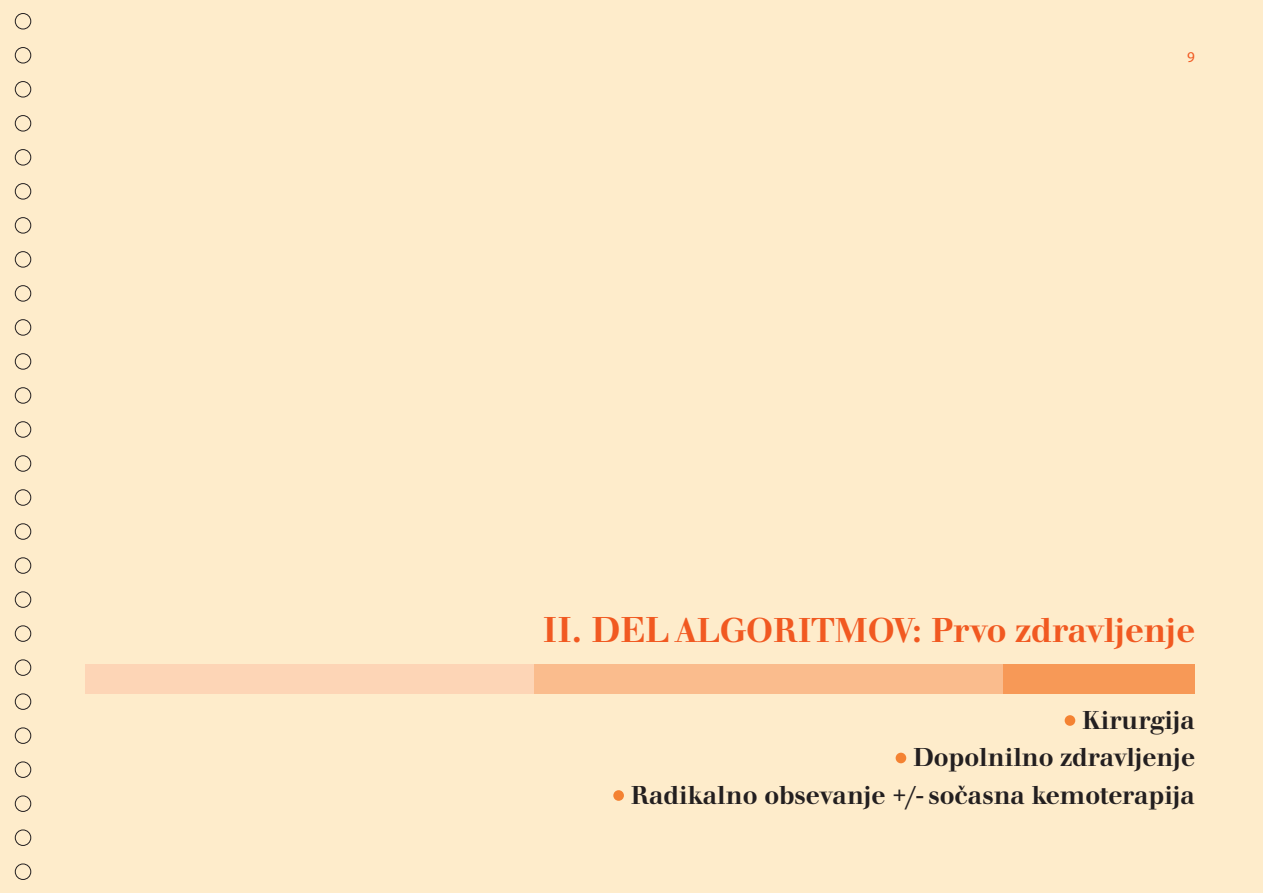
<style>
.page{position:relative;width:1263px;height:893px;background:#feeccb}
.page>*{position:absolute;margin:0;border:0;box-sizing:border-box;transform-origin:0 0}
.t1{font:500 36px "Walbaum Buc TEE";color:#f15921}
.t2{font:500 27px/37.5px "Walbaum Buc TEE";color:#231f20;text-align:right}
.t3{font:15px "Myriad Pro";color:#f15921}
.s1{font-size:37.5px}
</style>
<div class="page">
<div style="left:1065px;top:715px;width:10px;height:11px;background:#f48232;border-radius:50%"></div>
<div style="left:896px;top:753px;width:10px;height:10px;background:#f48232;border-radius:50%"></div>
<div style="left:613px;top:790px;width:11px;height:11px;background:#f48232;border-radius:50%"></div>
<div style="left:85px;top:664px;width:451px;height:30px;background:#fdd5b6"></div>
<div style="left:534px;top:664px;width:471px;height:30px;background:#fabc8d"></div>
<div style="left:1003px;top:664px;width:192px;height:30px;background:#f79957"></div>
<div style="left:15px;top:13px;width:16px;height:16px;border:1px solid #231f20;border-radius:50%"></div>
<div style="left:15px;top:47px;width:16px;height:16px;border:1px solid #231f20;border-radius:50%"></div>
<div style="left:15px;top:81px;width:16px;height:16px;border:1px solid #231f20;border-radius:50%"></div>
<div style="left:15px;top:115px;width:16px;height:16px;border:1px solid #231f20;border-radius:50%"></div>
<div style="left:15px;top:149px;width:16px;height:16px;border:1px solid #231f20;border-radius:50%"></div>
<div style="left:15px;top:183px;width:16px;height:16px;border:1px solid #231f20;border-radius:50%"></div>
<div style="left:15px;top:217px;width:16px;height:16px;border:1px solid #231f20;border-radius:50%"></div>
<div style="left:15px;top:251px;width:16px;height:16px;border:1px solid #231f20;border-radius:50%"></div>
<div style="left:15px;top:285px;width:16px;height:17px;border:1px solid #231f20;border-radius:50%"></div>
<div style="left:15px;top:319px;width:16px;height:17px;border:1px solid #231f20;border-radius:50%"></div>
<div style="left:15px;top:353px;width:16px;height:17px;border:1px solid #231f20;border-radius:50%"></div>
<div style="left:15px;top:387px;width:16px;height:17px;border:1px solid #231f20;border-radius:50%"></div>
<div style="left:15px;top:421px;width:16px;height:17px;border:1px solid #231f20;border-radius:50%"></div>
<div style="left:15px;top:455px;width:16px;height:17px;border:1px solid #231f20;border-radius:50%"></div>
<div style="left:15px;top:489px;width:16px;height:17px;border:1px solid #231f20;border-radius:50%"></div>
<div style="left:15px;top:523px;width:16px;height:17px;border:1px solid #231f20;border-radius:50%"></div>
<div style="left:15px;top:557px;width:16px;height:17px;border:1px solid #231f20;border-radius:50%"></div>
<div style="left:15px;top:591px;width:16px;height:17px;border:1px solid #231f20;border-radius:50%"></div>
<div style="left:15px;top:625px;width:16px;height:17px;border:1px solid #231f20;border-radius:50%"></div>
<div style="left:15px;top:659px;width:16px;height:17px;border:1px solid #231f20;border-radius:50%"></div>
<div style="left:15px;top:693px;width:16px;height:17px;border:1px solid #231f20;border-radius:50%"></div>
<div style="left:15px;top:727px;width:16px;height:17px;border:1px solid #231f20;border-radius:50%"></div>
<div style="left:15px;top:761px;width:16px;height:17px;border:1px solid #231f20;border-radius:50%"></div>
<div style="left:15px;top:795px;width:16px;height:17px;border:1px solid #231f20;border-radius:50%"></div>
<div style="left:15px;top:830px;width:16px;height:16px;border:1px solid #231f20;border-radius:50%"></div>
<div style="left:15px;top:864px;width:16px;height:16px;border:1px solid #231f20;border-radius:50%"></div>
<p class="t3" style="left:1187px;top:48px;width:9px">9</p>
<h1 class="t1" style="left:543px;top:611px;width:653px"><span class="s1">II. DEL</span> ALGORITMOV: Prvo zdravljenje</h1>
<p class="t2" style="left:631px;top:702px;width:566px">Kirurgija<br>Dopolnilno zdravljenje<br>Radikalno obsevanje +/- sočasna kemoterapija</p>
</div>
